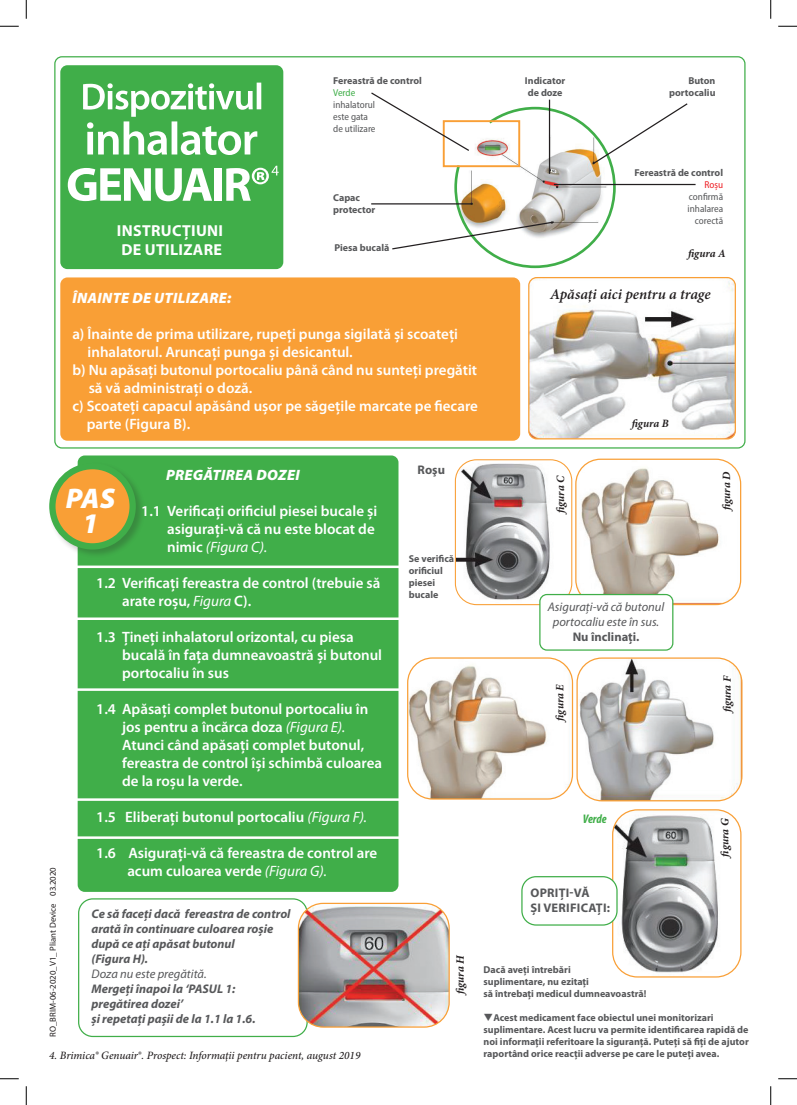
<style>
.page{position:relative;width:797px;height:1105px;background:#fff}
.page>*{position:absolute;margin:0;border:0;box-sizing:border-box;transform-origin:0 0}
.t1{font:italic 900 28.5px "Myriad Pro";color:#fff}
.t2{font:700 16px/19.1px "Myriad Pro";letter-spacing:.02em;color:#fff}
.t3{font:600 15px/18px "Myriad Pro";color:#fff}
.t4{font:italic 900 15px "Myriad Pro";letter-spacing:.02em;color:#fff}
.t5{font:italic 600 15px "Minion Pro";color:#231f20}
.t6{font:italic 700 12.5px/15px "Myriad Pro";color:#57585a}
.t7{font:italic 12.5px/15px "Myriad Pro";color:#57585a;text-align:center}
.t8{font:700 12.5px/15px "Myriad Pro";letter-spacing:.01em;color:#57585a}
.t9{font:italic 700 condensed 12.5px "Myriad Pro";letter-spacing:-.005em;color:#40ae49}
.t10{font:italic 500 11.25px "Minion Pro";letter-spacing:-.005em;color:#231f20}
.t11{font:italic 700 11.25px "Minion Pro";letter-spacing:-.005em;color:#231f20}
.t12{font:700 10px/12px "Myriad Pro";color:#57585a}
.t13{font:semi-condensed 10px/12px "Myriad Pro";color:#57585a}
.t14{font:semi-condensed 10px "Myriad Pro";letter-spacing:-.005em;color:#40ae49}
.t15{font:semi-condensed 10px "Myriad Pro";color:#ee1d23}
.t16{font:8.75px "Myriad Pro";color:#231f20}
.s1{font-weight:400;font-style:italic}
</style>
<div class="page">
<img style="left:455px;top:461px;width:116px;height:144px">
<div style="left:455px;top:459px;width:117px;height:146px;border:1px solid #f99f36;border-radius:21px"></div>
<div style="left:60px;top:65px;width:223px;height:204px;background:#40ae49;border-radius:7px"></div>
<div style="left:60px;top:277px;width:460px;height:164px;background:#f99f36;border-radius:7px"></div>
<div style="left:78px;top:455px;width:320px;height:437px;background:#40ae49;border-radius:7px"></div>
<div style="left:48px;top:462px;width:97px;height:97px;background:#231f20;opacity:.25"></div>
<div style="left:52px;top:466px;width:81px;height:80px;background:#f99f36;border-radius:50%"></div>
<div style="left:49px;top:463px;width:87px;height:86px;border:6px solid #40ae49;border-radius:50%"></div>
<hr style="left:554px;top:184px;width:141px;height:1px;background:#231f20">
<img style="left:576px;top:459px;width:164px;height:145px">
<div style="left:575px;top:459px;width:166px;height:146px;border:1px solid #f99f36;border-radius:25px"></div>
<img style="left:409px;top:659px;width:162px;height:139px">
<div style="left:407px;top:657px;width:166px;height:143px;border:1px solid #f99f36;border-radius:25px"></div>
<img style="left:578px;top:659px;width:164px;height:142px">
<div style="left:576px;top:657px;width:166px;height:144px;border:1px solid #f99f36;border-radius:25px"></div>
<div style="left:78px;top:898px;width:230px;height:139px;border:1px solid #40ae49;border-radius:14px"></div>
<svg style="left:371px;top:92px;width:318px;height:177px"></svg>
<img style="left:612px;top:811px;width:129px;height:166px">
<div style="left:612px;top:809px;width:129px;height:168px;border:1px solid #f99f36;border-radius:25px"></div>
<img style="left:298px;top:903px;width:150px;height:124px">
<div style="left:298px;top:903px;width:152px;height:125px;border:1px solid #f99f36;border-radius:25px"></div>
<svg style="left:83px;top:83px;width:178px;height:72px"></svg>
<hr style="left:65px;top:565px;width:338px;height:3px;background:#fff">
<hr style="left:65px;top:617px;width:338px;height:3px;background:#fff">
<hr style="left:65px;top:688px;width:338px;height:3px;background:#fff">
<hr style="left:65px;top:798px;width:338px;height:3px;background:#fff">
<hr style="left:65px;top:836px;width:338px;height:3px;background:#fff">
<div style="left:522px;top:877px;width:95px;height:48px;background:#fff;border-radius:14px"></div>
<div style="left:521px;top:876px;width:96px;height:50px;border:1px solid #40ae49;border-radius:14px"></div>
<div style="left:540px;top:594px;width:132px;height:56px;background:#fff;border-radius:7px"></div>
<div style="left:539px;top:594px;width:134px;height:57px;border:1px solid #40ae49;border-radius:7px"></div>
<img style="left:530px;top:279px;width:204px;height:160px">
<div style="left:528px;top:277px;width:208px;height:162px;border:1px solid #f99f36;border-radius:8px"></div>
<div style="left:214px;top:168px;width:8px;height:33px;background:#fff"></div>
<svg style="left:68px;top:168px;width:144px;height:33px"></svg>
<svg style="left:226px;top:166px;width:53px;height:35px"></svg>
<svg style="left:0;top:25px;width:19px;height:2px"></svg>
<svg style="left:778px;top:25px;width:19px;height:2px"></svg>
<svg style="left:0;top:1078px;width:19px;height:1px"></svg>
<svg style="left:778px;top:1078px;width:19px;height:1px"></svg>
<svg style="left:25px;top:0;width:2px;height:19px"></svg>
<svg style="left:25px;top:1086px;width:2px;height:19px"></svg>
<svg style="left:770px;top:0;width:1px;height:19px"></svg>
<svg style="left:770px;top:1086px;width:1px;height:19px"></svg>
<p class="t12" style="left:333px;top:74px;width:90px">Fereastră de control</p>
<p class="t14" style="left:333px;top:87px;width:24px">Verde</p>
<p class="t13" style="left:333px;top:98px;width:44px">inhalatorul este gata de utilizare</p>
<p class="t2" style="left:117px;top:220px;width:108px">INSTRUCŢIUNI<br>DE UTILIZARE</p>
<p class="t12" style="left:333px;top:191px;width:44px">Capac protector</p>
<p class="t12" style="left:334px;top:241px;width:57px">Piesa bucală</p>
<p class="t4" style="left:72px;top:288px;width:160px">ÎNAINTE DE UTILIZARE:</p>
<p class="t3" style="left:72px;top:325px;width:387px">a) Înainte de prima utilizare, rupeți punga sigilată și scoateți</p>
<p class="t3" style="left:88px;top:343px;width:267px">inhalatorul. Aruncați punga și desicantul.</p>
<p class="t3" style="left:72px;top:361px;width:406px">b) Nu apăsați butonul portocaliu până când nu sunteți pregătit</p>
<p class="t3" style="left:89px;top:379px;width:165px">să vă administrați o doză.</p>
<p class="t3" style="left:72px;top:397px;width:407px">c) Scoateți capacul apăsând ușor pe săgețile marcate pe fiecare</p>
<p class="t3" style="left:87px;top:415px;width:105px">parte (Figura B).</p>
<p class="t12" style="left:525px;top:74px;width:42px">Indicator de doze</p>
<p class="t12" style="left:669px;top:74px;width:48px;text-align:right">Buton portocaliu</p>
<p class="t12" style="left:634px;top:166px;width:90px">Fereastră de control</p>
<p class="t15" style="left:704px;top:179px;width:20px">Roșu</p>
<p class="t13" style="left:687px;top:191px;width:37px;text-align:right">confirmă inhalarea corectă</p>
<p class="t11" style="left:688px;top:245px;width:39px">figura A</p>
<p class="t5" style="left:550px;top:284px;width:162px">Apăsați aici pentru a trage</p>
<p class="t11" style="left:631px;top:415px;width:39px">figura B</p>
<p class="t16" style="left:48px;top:1037px;width:171px;rotate:-90deg">RO_BRIM-06-2020_V1_ Pliant Device 03.2020</p>
<p class="t4" style="left:166px;top:465px;width:135px">PREGĂTIREA DOZEI</p>
<p class="t3" style="left:167px;top:502px;width:212px;text-indent:-26px">1.1 Verificați orificiul piesei bucale și asigurați-vă că nu este blocat de nimic <span class="s1">(Figura C).</span></p>
<p class="t3" style="left:122px;top:574px;width:260px;text-indent:-26px">1.2 Verificați fereastra de control (trebuie să arate roșu, <span class="s1">Figura</span> C).</p>
<p class="t3" style="left:122px;top:628px;width:261px;text-indent:-26px">1.3 Țineți inhalatorul orizontal, cu piesa bucală în fața dumneavoastră și butonul portocaliu în sus</p>
<p class="t3" style="left:122px;top:700px;width:261px;text-indent:-26px">1.4 Apăsați complet butonul portocaliu în jos pentru a încărca doza <span class="s1">(Figura E).<br></span>Atunci când apăsați complet butonul, fereastra de control își schimbă culoarea de la roșu la verde.</p>
<p class="t3" style="left:96px;top:808px;width:272px">1.5 Eliberați butonul portocaliu <span class="s1">(Figura F).</span></p>
<p class="t3" style="left:127px;top:844px;width:251px;text-indent:-31px">1.6 Asigurați-vă că fereastra de control are acum culoarea verde <span class="s1">(Figura G).</span></p>
<h1 class="t1" style="left:66px;top:479px;width:51px">PAS</h1>
<h1 class="t1" style="left:82px;top:505px;width:18px">1</h1>
<p class="t6" style="left:91px;top:905px;width:201px">Ce să faceți dacă fereastra de control arată în continuare culoarea roșie după ce ați apăsat butonul<br>(Figura H).</p>
<p class="t7" style="left:91px;top:966px;width:117px">Doza nu este pregătită.</p>
<p class="t6" style="left:91px;top:980px;width:166px">Mergeți înapoi la ‘PASUL 1: pregătirea dozei’<br>și repetați pașii de la 1.1 la 1.6.</p>
<p class="t10" style="left:49px;top:1048px;width:313px">4. Brimica® Genuair®. Prospect: Informaţii pentru pacient, august 2019</p>
<p class="t8" style="left:417px;top:462px;width:29px">Roşu</p>
<p class="t12" style="left:409px;top:553px;width:47px">Se verifică orificiul piesei bucale</p>
<p class="t11" style="left:552px;top:513px;width:39px;rotate:-90deg">figura C</p>
<p class="t7" style="left:548px;top:599px;width:118px">Asigurați-vă că butonul portocaliu este în sus.</p>
<p class="t8" style="left:572px;top:629px;width:68px">Nu înclinați.</p>
<p class="t11" style="left:552px;top:721px;width:38px;rotate:-90deg">figura E</p>
<p class="t11" style="left:718px;top:510px;width:40px;rotate:-90deg">figura D</p>
<p class="t11" style="left:719px;top:712px;width:38px;rotate:-90deg">figura F</p>
<p class="t11" style="left:452px;top:994px;width:41px;rotate:-90deg">figura H</p>
<p class="t9" style="left:583px;top:811px;width:25px">Verde</p>
<p class="t8" style="left:530px;top:885px;width:81px">OPRIȚI-VĂ<br>ȘI VERIFICAȚI:</p>
<p class="t11" style="left:717px;top:856px;width:39px;rotate:-90deg">figura G</p>
<p class="t12" style="left:483px;top:963px;width:164px">Dacă aveți întrebări<br>suplimentare, nu ezitați<br>să întrebați medicul dumneavoastră!</p>
<p class="t12" style="left:483px;top:1011px;width:267px">❑Acest medicament face obiectul unei monitorizari suplimentare. Acest lucru va permite identificarea rapidă de noi informaţii referitoare la siguranţă. Puteți să fiți de ajutor raportând orice reacții adverse pe care le puteți avea.</p>
</div>
